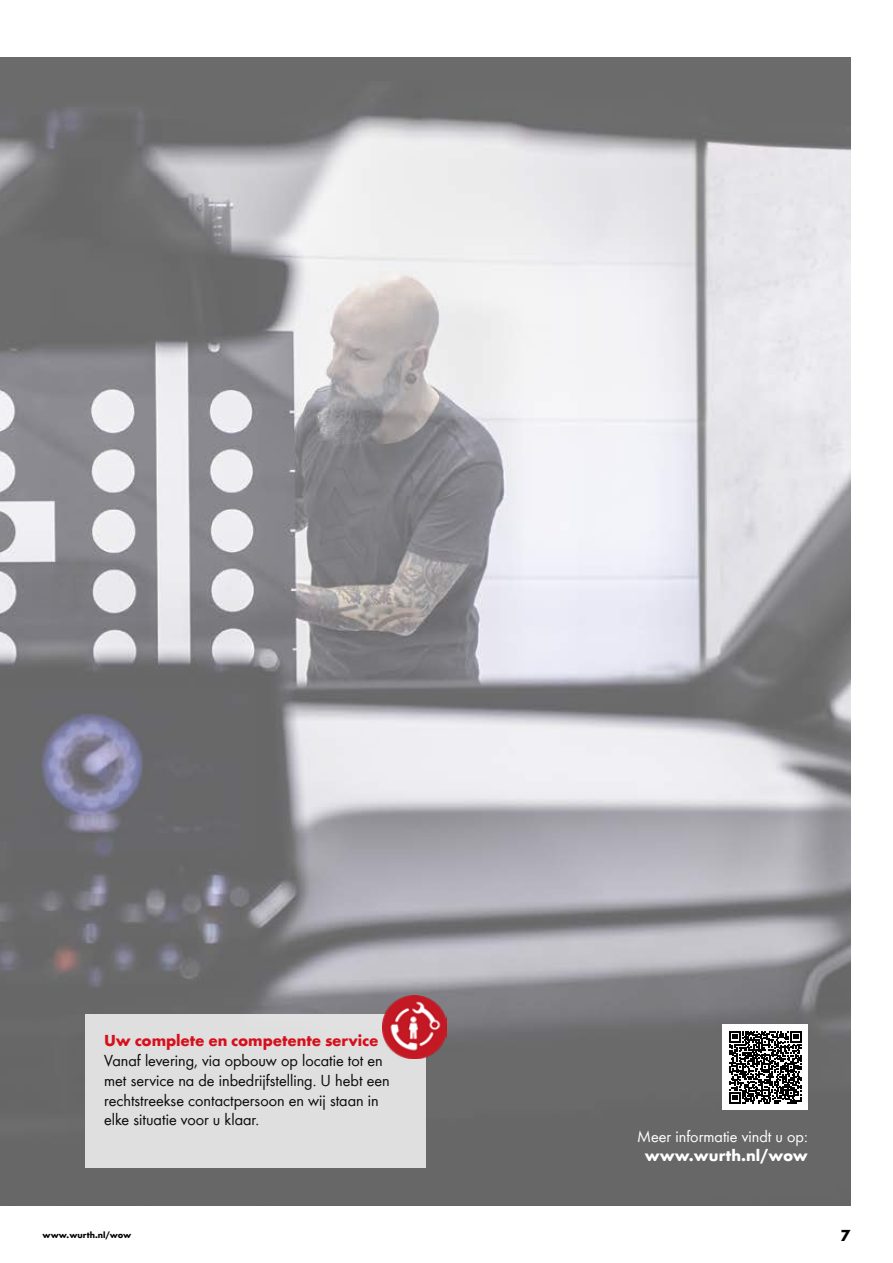
<style>
.page{position:relative;width:893px;height:1263px;background:#fff}
.page>*{position:absolute;margin:0;border:0;box-sizing:border-box;transform-origin:0 0}
.t1{font:16.5px/19.8px "Wuerth";color:#000}
.t2{font:700 16.5px "Wuerth";letter-spacing:-.01em;color:#e30613}
.t3{font:16.5px "Wuerth";color:#fff}
.t4{font:700 16.5px "Wuerth";color:#fff}
.t5{font:700 16.5px "Wuerth";color:#000}
.t6{font:700 9px "Wuerth";color:#000}
</style>
<div class="page">
<img style="left:0;top:57px;width:850px;height:1148px">
<div style="left:85px;top:1014px;width:340px;height:153px;background:#dfdfdf"></div>
<img style="left:383px;top:995px;width:63px;height:64px">
<div style="left:723px;top:1025px;width:85px;height:85px;background:#fff"></div>
<svg style="left:729px;top:1031px;width:72px;height:72px"></svg>
<p class="t2" style="left:104px;top:1028px;width:276px">Uw complete en competente service</p>
<p class="t1" style="left:104px;top:1050px;width:287px">Vanaf levering, via opbouw op locatie tot en met service na de inbedrijfstelling. U hebt een rechtstreekse contactpersoon en wij staan in elke situatie voor u klaar.</p>
<p class="t3" style="left:637px;top:1125px;width:172px">Meer informatie vindt u op:</p>
<p class="t4" style="left:645px;top:1143px;width:165px">www.wurth.nl/wow</p>
<p class="t6" style="left:43px;top:1228px;width:90px">www.wurth.nl/wow</p>
<p class="t5" style="left:840px;top:1223px;width:11px">7</p>
</div>
